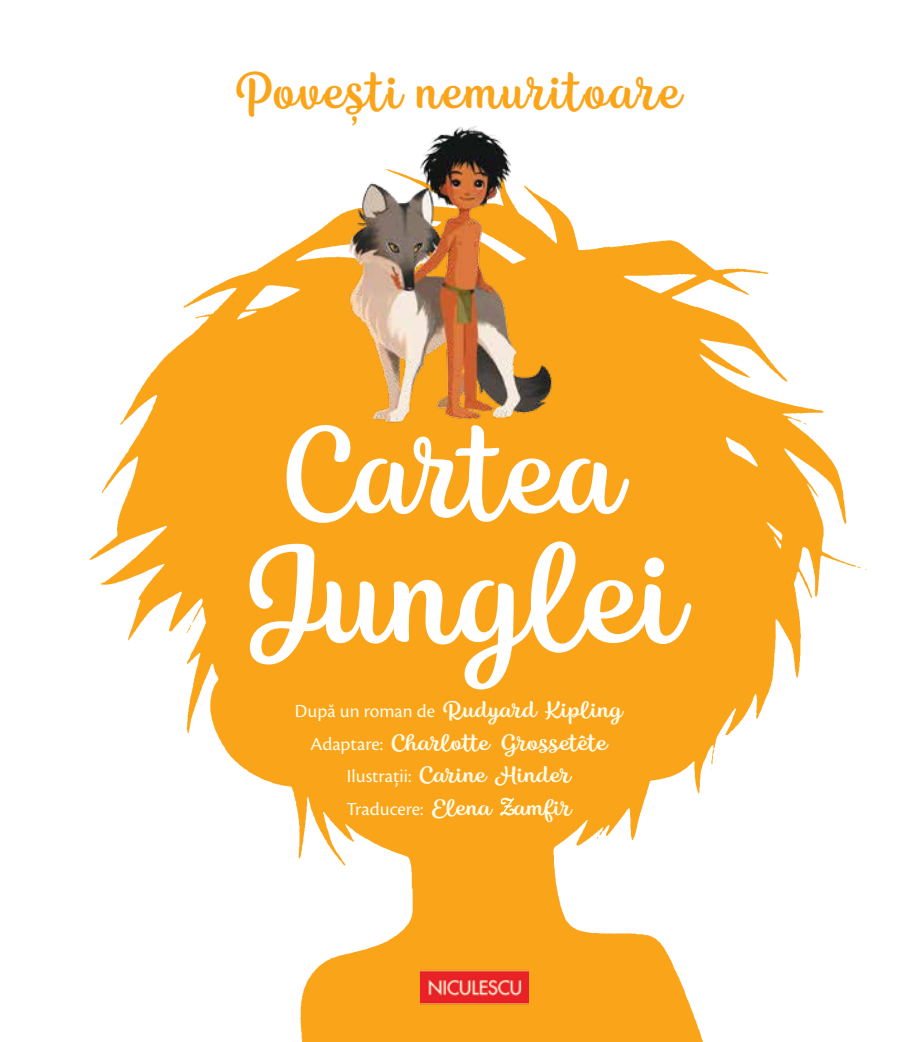
<style>
.page{position:relative;width:918px;height:1042px;background:#fff}
.page>*{position:absolute;margin:0;border:0;box-sizing:border-box;transform-origin:0 0}
.t1{font:120.75px "Karlie";letter-spacing:-.005em;color:#fff;scale:.9 1}
.t2{font:105.7px "Karlie";color:#fff;scale:.9 1}
.t3{font:43.57px "Karlie";letter-spacing:.04em;color:#faa41a;scale:.9 1}
.t4{font:19.25px/32.7px "Karlie";color:#fffcea;text-align:center}
.t5{font:19.25px "Cronos Pro";letter-spacing:-.005em;color:#fffcea}
.s1{font-family:"Cronos Pro"}
.s2{font-family:"Karlie"}
.s3{font-family:"Typo Upright BT";font-size:26.25px}
</style>
<div class="page">
<img style="left:89px;top:219px;width:778px;height:823px">
<img style="left:420px;top:962px;width:108px;height:53px">
<img style="left:333px;top:126px;width:236px;height:313px">
<svg style="left:500px;top:797px;width:15px;height:19px"></svg>
<svg style="left:579px;top:735px;width:6px;height:4px"></svg>
<h3 class="t3" style="left:236px;top:68px;width:497px">Povești nemuritoare</h3>
<h2 class="t2" style="left:285px;top:414px;width:377px">Cartea</h2>
<h1 class="t1" style="left:248px;top:529px;width:487px">Junglei</h1>
<p class="t4" style="left:295px;top:694px;width:329px"><span class="s1">După un roman de</span> Rudyard Kipling<br><span class="s1">Adaptare:</span> Charlotte Grossetete<br><span class="s1">Ilustrații:</span> Carine Hinder</p>
<p class="t5" style="left:346px;top:798px;width:227px">Traducere: <span class="s2">Elena</span> <span class="s3">Z</span><span class="s2">amfir</span></p>
</div>
